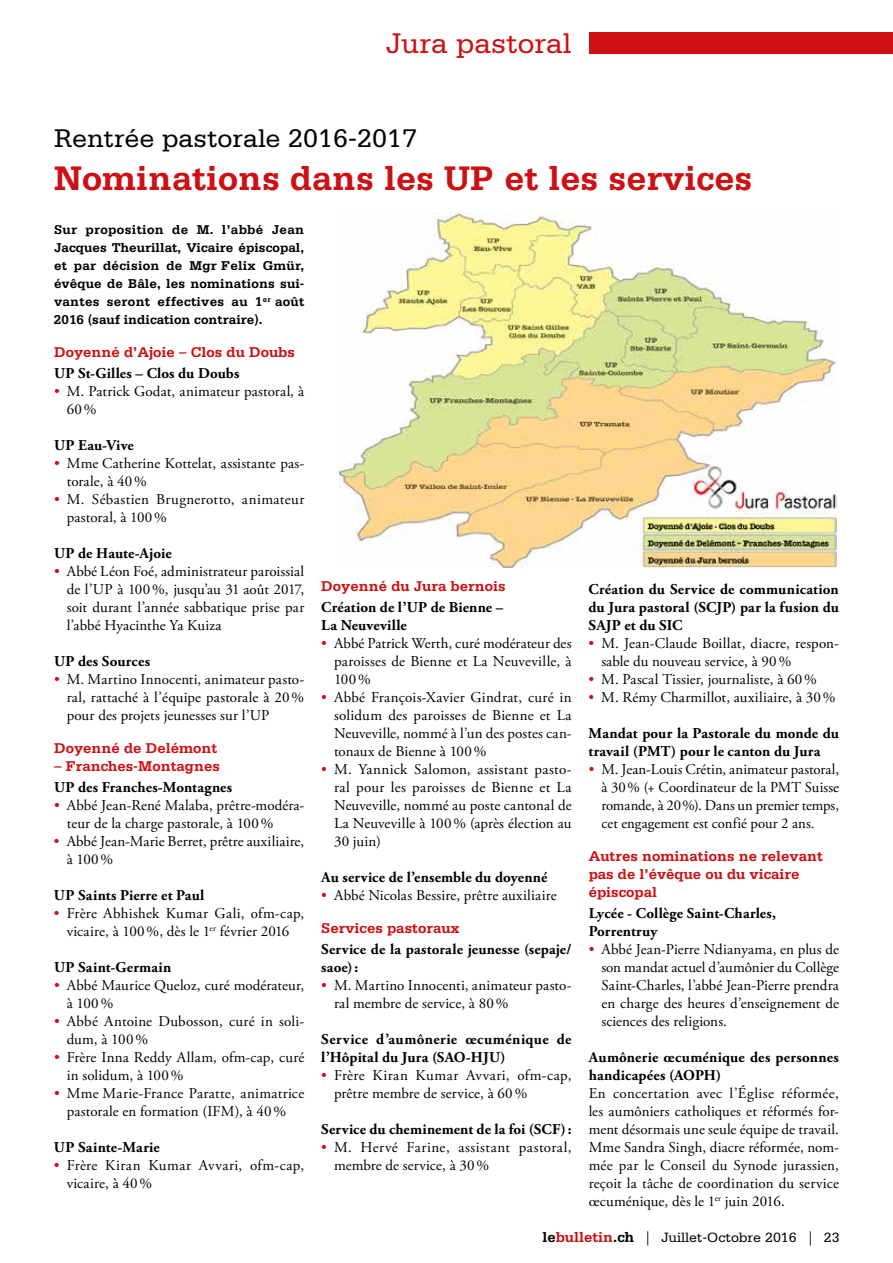
<style>
.page{position:relative;width:893px;height:1263px;background:#fff}
.page>*{position:absolute;margin:0;border:0;box-sizing:border-box;transform-origin:0 0}
.t1{font:700 36px "Serifa";color:#cd1013}
.t2{font:30px "Serifa";color:#cd1013}
.t3{font:27px "Serifa";color:#000}
.t4{font:15px/18px "Adobe Garamond Pro";letter-spacing:.01em;color:#000}
.t5{font:700 15px/18px "Adobe Garamond Pro";letter-spacing:.01em;color:#000}
.t6{font:700 15px/18px "Serifa";color:#cd1013}
.t7{font:14.25px "Serifa";color:#000}
.t8{font:700 13.5px/18px "Serifa";color:#000;text-align:justify}
.s1{color:#cd1013}
.s2{font-weight:700;font-size:15px}
.s3{font-weight:700;font-size:15px;color:#cd1013}
.s4{font-family:"Adobe Garamond Pro"}
</style>
<div class="page">
<div style="left:589px;top:33px;width:304px;height:21px;background:#cd1013"></div>
<img style="left:339px;top:212px;width:498px;height:355px">
<h2 class="t2" style="left:386px;top:27px;width:187px">Jura pastoral</h2>
<h3 class="t3" style="left:54px;top:123px;width:365px">Rentrée pastorale 2016-2017</h3>
<h1 class="t1" style="left:54px;top:157px;width:700px">Nominations dans les UP et les services</h1>
<p class="t8" style="left:54px;top:220px;width:252px">Sur proposition de M. l’abbé Jean Jacques Theurillat, Vicaire épiscopal, et par décision de Mgr Felix Gmür, évêque de Bâle, les nominations sui&shy;vantes seront effectives au 1<sup>er</sup> août 2016 (sauf indication contraire).</p>
<p class="t6" style="left:54px;top:343px;width:242px">Doyenné d’Ajoie – Clos du Doubs</p>
<p class="t5" style="left:54px;top:365px;width:187px">UP St-Gilles – Clos du Doubs</p>
<p class="t4" style="left:67px;top:383px;width:239px;text-indent:-13px"><span class="s1">•</span> M. Patrick Godat, animateur pastoral, à<br>60%</p>
<p class="t5" style="left:54px;top:437px;width:81px">UP Eau-Vive</p>
<p class="t4" style="left:67px;top:455px;width:239px;text-indent:-13px"><span class="s1">•</span> Mme Catherine Kottelat, assistante pas&shy;torale, à 40%</p>
<p class="t4" style="left:67px;top:491px;width:239px;text-indent:-13px"><span class="s1">•</span> M. Sébastien Brugnerotto, animateur pastoral, à 100%</p>
<p class="t5" style="left:54px;top:545px;width:119px">UP de Haute-Ajoie</p>
<p class="t4" style="left:67px;top:563px;width:239px;text-align:justify;text-indent:-13px"><span class="s1">•</span> Abbé Léon Foé, administrateur paroissial de l’UP à 100%, jusqu’au 31 août 2017, soit durant l’année sabbatique prise par l’abbé Hyacinthe Ya Kuiza</p>
<p class="t5" style="left:54px;top:653px;width:98px">UP des Sources</p>
<p class="t4" style="left:67px;top:671px;width:239px;text-align:justify;text-indent:-13px"><span class="s1">•</span> M. Martino Innocenti, animateur pasto&shy;ral, rattaché à l’équipe pastorale à 20% pour des projets jeunesses sur l’UP</p>
<p class="t6" style="left:54px;top:739px;width:165px">Doyenné de Delémont</p>
<p class="t6" style="left:54px;top:757px;width:167px">– Franches-Montagnes</p>
<p class="t5" style="left:54px;top:779px;width:180px">UP des Franches-Montagnes</p>
<p class="t4" style="left:67px;top:797px;width:239px;text-indent:-13px"><span class="s1">•</span> Abbé Jean-René Malaba, prêtre-modéra&shy;teur de la charge pastorale, à 100%</p>
<p class="t4" style="left:67px;top:833px;width:239px;text-indent:-13px"><span class="s1">•</span> Abbé Jean-Marie Berret, prêtre auxiliaire, à 100%</p>
<p class="t5" style="left:54px;top:887px;width:152px">UP Saints Pierre et Paul</p>
<p class="t4" style="left:54px;top:905px;width:252px;text-align:center"><span class="s1">•</span> Frère Abhishek Kumar Gali, ofm-cap, vicaire, à 100%, dès le 1<sup>er</sup> février 2016</p>
<p class="t5" style="left:54px;top:959px;width:119px">UP Saint-Germain</p>
<p class="t4" style="left:67px;top:977px;width:239px;text-indent:-13px"><span class="s1">•</span> Abbé Maurice Queloz, curé modérateur, à 100%</p>
<p class="t4" style="left:67px;top:1013px;width:239px;text-indent:-13px"><span class="s1">•</span> Abbé Antoine Dubosson, curé in soli&shy;dum, à 100%</p>
<p class="t4" style="left:67px;top:1049px;width:239px;text-indent:-13px"><span class="s1">•</span> Frère Inna Reddy Allam, ofm-cap, curé in solidum, à 100%</p>
<p class="t4" style="left:54px;top:1085px;width:252px;text-align:center"><span class="s1">•</span> Mme Marie-France Paratte, animatrice pastorale en formation (IFM), à 40%</p>
<p class="t5" style="left:54px;top:1139px;width:107px">UP Sainte-Marie</p>
<p class="t4" style="left:67px;top:1157px;width:239px;text-indent:-13px"><span class="s1">•</span> Frère Kiran Kumar Avvari, ofm-cap, vicaire, à 40%</p>
<p class="t6" style="left:321px;top:577px;width:186px">Doyenné du Jura bernois</p>
<p class="t5" style="left:321px;top:599px;width:184px">Création de l’UP de Bienne –<br>La Neuveville</p>
<p class="t4" style="left:334px;top:635px;width:239px;text-align:justify;text-indent:-13px"><span class="s1">•</span> Abbé Patrick Werth, curé modérateur des paroisses de Bienne et La Neuveville, à 100%</p>
<p class="t4" style="left:334px;top:689px;width:239px;text-align:justify;text-indent:-13px"><span class="s1">•</span> Abbé François-Xavier Gindrat, curé in solidum des paroisses de Bienne et La Neuveville, nommé à l’un des postes can&shy;tonaux de Bienne à 100%</p>
<p class="t4" style="left:334px;top:761px;width:239px;text-align:justify;text-indent:-13px"><span class="s1">•</span> M. Yannick Salomon, assistant pasto&shy;ral pour les paroisses de Bienne et La Neuveville, nommé au poste cantonal de La Neuveville à 100% (après élection au 30 juin)</p>
<p class="t5" style="left:321px;top:869px;width:228px">Au service de l’ensemble du doyenné</p>
<p class="t4" style="left:321px;top:887px;width:237px"><span class="s1">•</span> Abbé Nicolas Bessire, prêtre auxiliaire</p>
<p class="t6" style="left:321px;top:919px;width:140px">Services pastoraux</p>
<p class="t5" style="left:321px;top:941px;width:252px">Service de la pastorale jeunesse (sepaje/ saoe):</p>
<p class="t4" style="left:334px;top:977px;width:239px;text-indent:-13px"><span class="s1">•</span> M. Martino Innocenti, animateur pasto&shy;ral membre de service, à 80%</p>
<p class="t5" style="left:321px;top:1031px;width:252px">Service d’aumônerie œcuménique de l’Hôpital du Jura (SAO-HJU)</p>
<p class="t4" style="left:334px;top:1067px;width:239px;text-indent:-13px"><span class="s1">•</span> Frère Kiran Kumar Avvari, ofm-cap, prêtre membre de service, à 60%</p>
<p class="t5" style="left:321px;top:1121px;width:252px">Service du cheminement de la foi (SCF):</p>
<p class="t4" style="left:334px;top:1139px;width:239px;text-indent:-13px"><span class="s1">•</span> M. Hervé Farine, assistant pastoral, membre de service, à 30%</p>
<p class="t5" style="left:589px;top:581px;width:252px;text-align:justify">Création du Service de communication du Jura pastoral (SCJP) par la fusion du SAJP et du SIC</p>
<p class="t4" style="left:601px;top:635px;width:239px;text-indent:-13px"><span class="s1">•</span> M. Jean-Claude Boillat, diacre, respon&shy;sable du nouveau service, à 90%</p>
<p class="t4" style="left:589px;top:671px;width:230px"><span class="s1">•</span> M. Pascal Tissier, journaliste, à 60%</p>
<p class="t4" style="left:589px;top:689px;width:248px"><span class="s1">•</span> M. Rémy Charmillot, auxiliaire, à 30%</p>
<p class="t5" style="left:589px;top:725px;width:252px">Mandat pour la Pastorale du monde du travail (PMT) pour le canton du Jura</p>
<p class="t4" style="left:601px;top:761px;width:239px;text-align:justify;text-indent:-13px"><span class="s1">•</span> M. Jean-Louis Crétin, animateur pastoral, à 30% (+ Coordinateur de la PMT Suisse romande, à 20%). Dans un premier temps, cet engagement est confié pour 2 ans.</p>
<p class="t6" style="left:589px;top:847px;width:236px">Autres nominations ne relevant pas de l’évêque ou du vicaire épiscopal</p>
<p class="t5" style="left:589px;top:905px;width:189px">Lycée - Collège Saint-Charles,<br>Porrentruy</p>
<p class="t4" style="left:601px;top:941px;width:239px;text-align:justify;text-indent:-13px"><span class="s1">•</span> Abbé Jean-Pierre Ndianyama, en plus de son mandat actuel d’aumônier du Collège Saint-Charles, l’abbé Jean-Pierre prendra en charge des heures d’enseignement de sciences des religions.</p>
<p class="t5" style="left:589px;top:1049px;width:252px">Aumônerie œcuménique des personnes handicapées (AOPH)</p>
<p class="t4" style="left:589px;top:1085px;width:252px;text-align:justify">En concertation avec l’Église réformée, les aumôniers catholiques et réformés for&shy;ment désormais une seule équipe de travail.<br>Mme Sandra Singh, diacre réformée, nom&shy;mée par le Conseil du Synode jurassien, reçoit la tâche de coordination du service œcuménique, dès le 1<sup>er</sup> juin 2016.</p>
<p class="t7" style="left:542px;top:1230px;width:299px"><span class="s2">le</span><span class="s3">bulletin</span><span class="s2">.ch</span> <span class="s4">|</span> Juillet-Octobre 2016 <span class="s4">|</span> 23</p>
</div>
